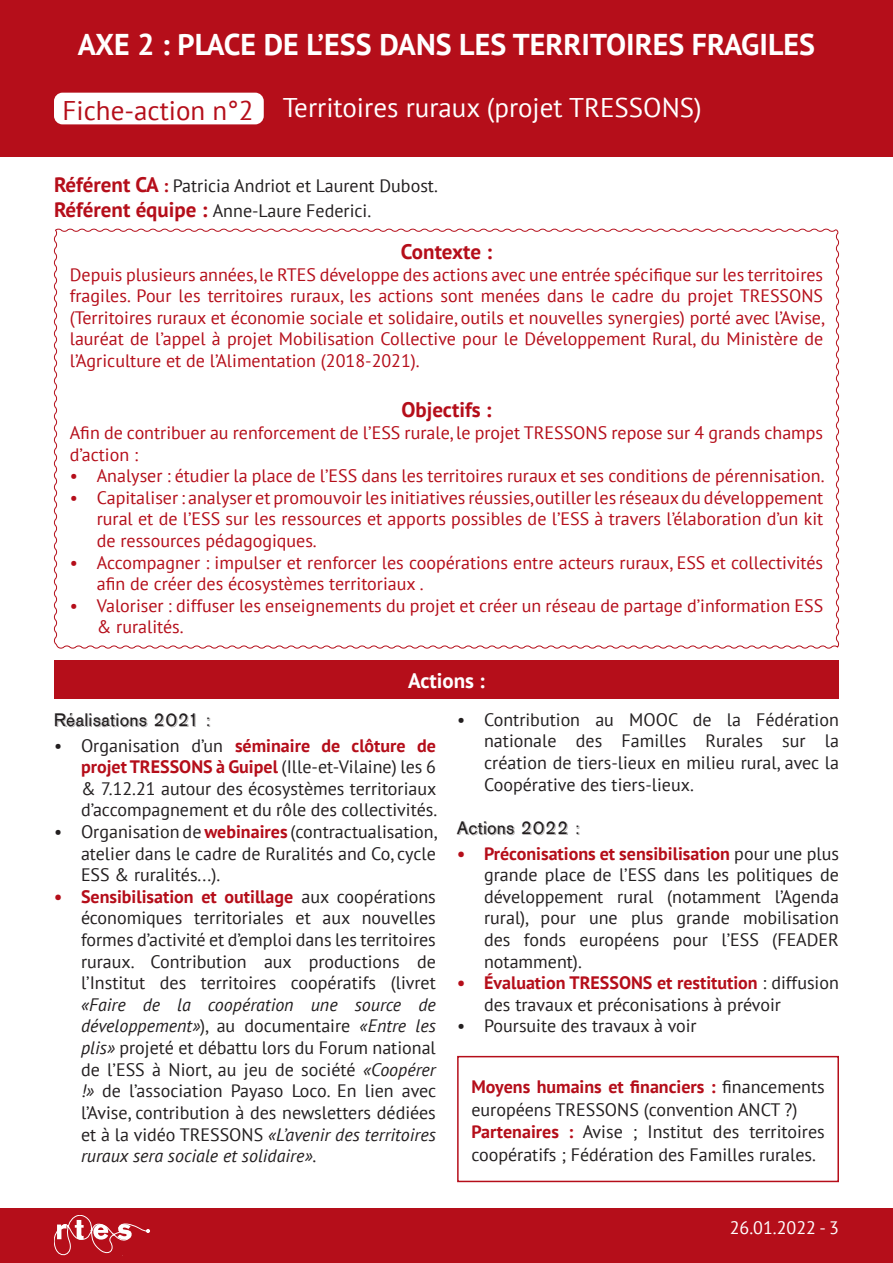
<style>
.page{position:relative;width:893px;height:1263px;background:#fff}
.page>*{position:absolute;margin:0;border:0;box-sizing:border-box;transform-origin:0 0}
.t1{font:700 30px "PT Sans";color:#fff}
.t2{font:27px "PT Sans";color:#fff}
.t3{font:27px "PT Sans";color:#b50e1a}
.t4{font:700 21px "PT Sans";color:#b50e1a}
.t5{font:700 21px "PT Sans";color:#fff}
.t6{font:18px/21.6px "PT Sans";color:#231f20;text-align:justify}
.t7{font:18px/21.6px "PT Sans";color:#b50e1a}
.t8{font:18px "AG Old Face Shaded";color:#231f20}
.t9{font:18px "PT Sans";color:#fff}
.s1{font-weight:700;font-size:21px;color:#b50e1a}
.s2{font-weight:700;color:#b50e1a}
.s3{font-style:italic}
</style>
<div class="page">
<div style="left:0;top:0;width:893px;height:157px;background:#b50e1a"></div>
<div style="left:54px;top:93px;width:210px;height:31px;background:#fff;border-radius:9px"></div>
<div style="left:0;top:1209px;width:893px;height:54px;background:#b50e1a"></div>
<svg style="left:54px;top:1215px;width:96px;height:40px"></svg>
<div style="left:54px;top:660px;width:785px;height:39px;background:#b50e1a"></div>
<svg style="left:53px;top:228px;width:787px;height:421px"></svg>
<div style="left:457px;top:1056px;width:382px;height:126px;border:2px solid #b50e1a"></div>
<p class="t1" style="left:78px;top:25px;width:739px">AXE 2 : PLACE DE L’ESS DANS LES TERRITOIRES FRAGILES</p>
<p class="t3" style="left:63px;top:93px;width:192px">Fiche-action n°2</p>
<p class="t2" style="left:283px;top:90px;width:421px">Territoires ruraux (projet TRESSONS)</p>
<p class="t6" style="left:54px;top:175px;width:386px"><span class="s1">Référent CA</span> <span class="s2">:</span> Patricia Andriot et Laurent Dubost.</p>
<p class="t6" style="left:54px;top:200px;width:319px"><span class="s1">Référent équipe :</span> Anne-Laure Federici.</p>
<p class="t4" style="left:401px;top:238px;width:93px">Contexte :</p>
<p class="t7" style="left:70px;top:263px;width:756px;text-align:justify">Depuis plusieurs années, le RTES développe des actions avec une entrée spécifique sur les territoires fragiles. Pour les territoires ruraux, les actions sont menées dans le cadre du projet TRESSONS (Territoires ruraux et économie sociale et solidaire, outils et nouvelles synergies) porté avec l’Avise, lauréat de l’appel à projet Mobilisation Collective pour le Développement Rural, du Ministère de l’Agriculture et de l’Alimentation (2018-2021).</p>
<p class="t4" style="left:401px;top:396px;width:92px">Objectifs :</p>
<p class="t7" style="left:70px;top:421px;width:755px">Afin de contribuer au renforcement de l’ESS rurale, le projet TRESSONS repose sur 4 grands champs d’action :</p>
<p class="t7" style="left:70px;top:465px;width:756px">• Analyser : étudier la place de l’ESS dans les territoires ruraux et ses conditions de pérennisation.</p>
<p class="t7" style="left:97px;top:486px;width:728px;text-align:justify;text-indent:-27px">• Capitaliser : analyser et promouvoir les initiatives réussies, outiller les réseaux du développement rural et de l’ESS sur les ressources et apports possibles de l’ESS à travers l’élaboration d’un kit de ressources pédagogiques.</p>
<p class="t7" style="left:97px;top:551px;width:728px;text-indent:-27px">• Accompagner : impulser et renforcer les coopérations entre acteurs ruraux, ESS et collectivités afin de créer des écosystèmes territoriaux .</p>
<p class="t7" style="left:97px;top:594px;width:728px;text-indent:-27px">• Valoriser : diffuser les enseignements du projet et créer un réseau de partage d’information ESS &amp; ruralités.</p>
<p class="t5" style="left:408px;top:666px;width:78px">Actions :</p>
<p class="t8" style="left:54px;top:708px;width:159px">Réalisations 2021 :</p>
<p class="t6" style="left:81px;top:734px;width:358px;text-indent:-27px">• Organisation d’un <span class="s2">séminaire de clôture de projet TRESSONS à Guipel</span> (Ille-et-Vilaine) les 6 &amp; 7.12.21 autour des écosystèmes territoriaux d’accompagnement et du rôle des collectivités.</p>
<p class="t6" style="left:81px;top:820px;width:358px;text-indent:-27px">• Organisation de <span class="s2">webinaires</span> (contractualisation, atelier dans le cadre de Ruralités and Co, cycle ESS &amp; ruralités...).</p>
<p class="t6" style="left:81px;top:885px;width:357px;text-indent:-27px"><span class="s2">• Sensibilisation et outillage</span> aux coopérations économiques territoriales et aux nouvelles formes d’activité et d’emploi dans les territoires ruraux. Contribution aux productions de l’Institut des territoires coopératifs (livret <span class="s3">«Faire de la coopération une source de développement»</span>), au documentaire <span class="s3">«Entre les plis»</span> projeté et débattu lors du Forum national de l’ESS à Niort, au jeu de société <span class="s3">«Coopérer !»</span> de l’association Payaso Loco. En lien avec l’Avise, contribution à des newsletters dédiées et à la vidéo TRESSONS <span class="s3">«L’avenir des territoires ruraux sera sociale et solidaire»</span>.</p>
<p class="t6" style="left:484px;top:708px;width:356px;text-indent:-27px">• Contribution au MOOC de la Fédération nationale des Familles Rurales sur la création de tiers-lieux en milieu rural, avec la Coopérative des tiers-lieux.</p>
<p class="t8" style="left:457px;top:816px;width:125px">Actions 2022 :</p>
<p class="t6" style="left:484px;top:842px;width:356px;text-indent:-27px"><span class="s2">• Préconisations et sensibilisation</span> pour une plus grande place de l’ESS dans les politiques de développement rural (notamment l’Agenda rural), pour une plus grande mobilisation des fonds européens pour l’ESS (FEADER notamment).</p>
<p class="t6" style="left:484px;top:972px;width:356px;text-indent:-27px"><span class="s2">• Évaluation TRESSONS et restitution</span> : diffusion des travaux et préconisations à prévoir</p>
<p class="t6" style="left:457px;top:1015px;width:241px">• Poursuite des travaux à voir</p>
<p class="t6" style="left:471px;top:1075px;width:355px;line-height:22.5px"><span class="s2">Moyens humains et financiers :</span> financements européens TRESSONS (convention ANCT ?)</p>
<p class="t6" style="left:471px;top:1120px;width:355px;line-height:22.5px"><span class="s2">Partenaires :</span> Avise ; Institut des territoires coopératifs ; Fédération des Familles rurales.</p>
<p class="t9" style="left:730px;top:1216px;width:111px">26.01.2022 - 3</p>
</div>
